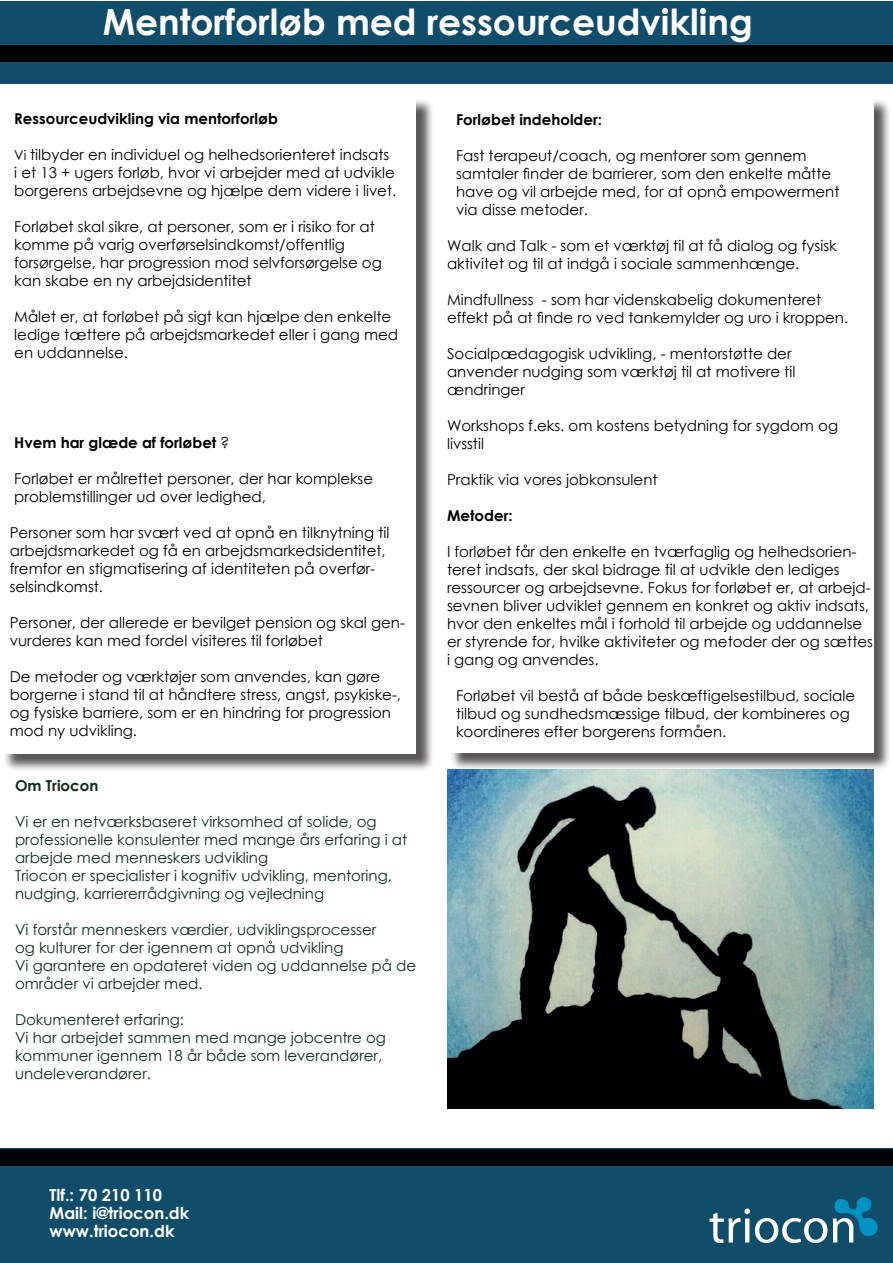
<style>
.page{position:relative;width:893px;height:1263px;background:#fff}
.page>*{position:absolute;margin:0;border:0;box-sizing:border-box;transform-origin:0 0}
.t1{font:700 36px "Century Gothic";color:#fff}
.t2{font:700 16.5px/18px "Century Gothic";color:#fff}
.t3{font:15px/18px "Century Gothic";color:#000002}
.t4{font:15px/18px "Century Gothic";color:#0f2c1c}
.t5{font:700 15px "Century Gothic";color:#000002}
.t6{font:700 15px "Century Gothic";color:#0f2c1c}
.s1{font-size:13.5px}
.s2{font-weight:400}
</style>
<div class="page">
<div style="left:0;top:1px;width:892px;height:83px;background:#104d6a"></div>
<div style="left:0;top:45px;width:892px;height:16px;background:#000002"></div>
<img style="left:448px;top:770px;width:426px;height:339px">
<div style="left:3px;top:98px;width:441px;height:692px;background:#231f20;opacity:.75"></div>
<div style="left:1px;top:96px;width:415px;height:658px;background:#fff"></div>
<div style="left:449px;top:98px;width:443px;height:691px;background:#231f20;opacity:.75"></div>
<div style="left:447px;top:96px;width:426px;height:657px;background:#fff"></div>
<div style="left:0;top:1148px;width:892px;height:115px;background:#104d6a"></div>
<div style="left:0;top:1149px;width:892px;height:17px;background:#000002"></div>
<h1 class="t1" style="left:103px;top:-1px;width:652px">Mentorforløb med ressourceudvikling</h1>
<p class="t5" style="left:14px;top:109px;width:265px">Ressourceudvikling via mentorforløb</p>
<p class="t3" style="left:14px;top:145px;width:384px"><span class="s1">Vi</span> tilbyder en individuel og helhedsorienteret indsats<br>i et 13 + ugers forløb, hvor vi arbejder med at udvikle borgerens arbejdsevne og hjælpe dem videre i livet.</p>
<p class="t3" style="left:14px;top:217px;width:369px">Forløbet skal sikre, at personer, som er i risiko for at komme på varig overførselsindkomst/offentlig forsørgelse, har progression mod selvforsørgelse og kan skabe en ny arbejdsidentitet</p>
<p class="t3" style="left:14px;top:307px;width:385px">Målet er, at forløbet på sigt kan hjælpe den enkelte ledige tættere på arbejdsmarkedet eller i gang med en uddannelse.</p>
<p class="t5" style="left:14px;top:433px;width:217px">Hvem har glæde af forløbet <span class="s2">?</span></p>
<p class="t3" style="left:14px;top:469px;width:360px">Forløbet er målrettet personer, der har komplekse problemstillinger ud over ledighed,</p>
<p class="t3" style="left:10px;top:523px;width:381px">Personer som har svært ved at opnå en tilknytning til arbejdsmarkedet og få en arbejdsmarkedsidentitet, fremfor en stigmatisering af identiteten på overfør&shy;selsindkomst.</p>
<p class="t3" style="left:10px;top:613px;width:397px">Personer, der allerede er bevilget pension og skal gen&shy;vurderes kan med fordel visiteres til forløbet</p>
<p class="t3" style="left:10px;top:667px;width:393px">De metoder og værktøjer som anvendes, kan gøre borgerne i stand til at håndtere stress, angst, psykiske-, og fysiske barriere, som er en hindring for progression mod ny udvikling.</p>
<p class="t6" style="left:15px;top:776px;width:85px">Om Triocon</p>
<p class="t4" style="left:15px;top:812px;width:394px">Vi er en netværksbaseret virksomhed af solide, og professionelle konsulenter med mange års erfaring i at arbejde med menneskers udvikling<br>Triocon er specialister i kognitiv udvikling, mentoring, nudging, karriererrådgivning og vejledning</p>
<p class="t4" style="left:15px;top:920px;width:403px">Vi forstår menneskers værdier, udviklingsprocesser<br>og kulturer for der igennem at opnå udvikling<br>Vi garantere en opdateret viden og uddannelse på de områder vi arbejder med.</p>
<p class="t4" style="left:15px;top:1010px;width:372px">Dokumenteret erfaring:<br>Vi har arbejdet sammen med mange jobcentre og kommuner igennem 18 år både som leverandører, undeleverandører.</p>
<p class="t5" style="left:456px;top:110px;width:148px">Forløbet indeholder:</p>
<p class="t3" style="left:456px;top:146px;width:385px">Fast terapeut/coach, og mentorer som gennem samtaler finder de barrierer, som den enkelte måtte have og vil arbejde med, for at opnå empowerment via disse metoder.</p>
<p class="t3" style="left:447px;top:236px;width:391px">Walk and Talk - som et værktøj til at få dialog og fysisk aktivitet og til at indgå i sociale sammenhænge.</p>
<p class="t3" style="left:447px;top:290px;width:403px">Mindfullness - som har videnskabelig dokumenteret effekt på at finde ro ved tankemylder og uro i kroppen.</p>
<p class="t3" style="left:447px;top:344px;width:350px">Socialpædagogisk udvikling, - mentorstøtte der anvender nudging som værktøj til at motivere til ændringer</p>
<p class="t3" style="left:447px;top:416px;width:393px">Workshops f.eks. om kostens betydning for sygdom og livsstil</p>
<p class="t3" style="left:447px;top:470px;width:212px">Praktik via vores jobkonsulent</p>
<p class="t5" style="left:447px;top:506px;width:67px">Metoder:</p>
<p class="t3" style="left:447px;top:542px;width:427px">I forløbet får den enkelte en tværfaglig og helhedsorien&shy;teret indsats, der skal bidrage til at udvikle den lediges ressourcer og arbejdsevne. Fokus for forløbet er, at arbejd&shy;sevnen bliver udviklet gennem en konkret og aktiv indsats, hvor den enkeltes mål i forhold til arbejde og uddannelse er styrende for, hvilke aktiviteter og metoder der og sættes i gang og anvendes.</p>
<p class="t3" style="left:456px;top:686px;width:401px">Forløbet vil bestå af både beskæftigelsestilbud, sociale tilbud og sundhedsmæssige tilbud, der kombineres og koordineres efter borgerens formåen.</p>
<p class="t2" style="left:50px;top:1185px;width:141px">Tlf.: 70 210 110<br>Mail: i@triocon.dk www.triocon.dk</p>
</div>
